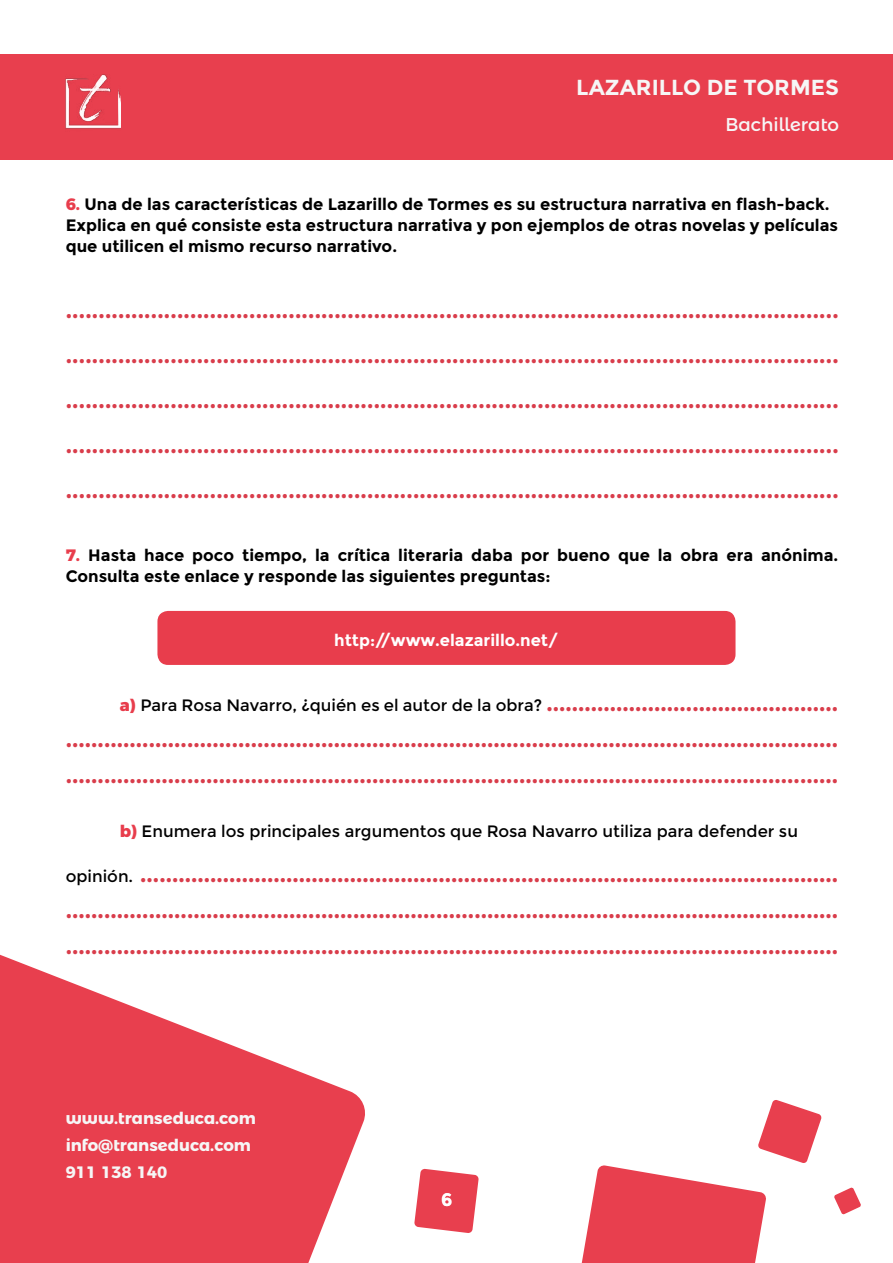
<style>
.page{position:relative;width:893px;height:1263px;background:#fff}
.page>*{position:absolute;margin:0;border:0;box-sizing:border-box;transform-origin:0 0}
.t1{font:600 27px/45px "Montserrat";color:#d93d4b;text-align:justify}
.t2{font:700 21.75px "Montserrat";color:#f6f6f6}
.t3{font:18.45px "Montserrat Alternates";color:#f6f6f6}
.t4{font:700 18px "Montserrat";color:#fff}
.t5{font:700 16.5px/21px "Montserrat";color:#000}
.t6{font:16.5px "Montserrat";color:#000}
.t7{font:700 16.5px/27px "Montserrat Alternates";color:#f6f6f6}
.t8{font:700 16.5px "Montserrat";color:#fff}
.s1{font-weight:800;color:#e83d4c}
.s2{font-weight:800;font-size:16.5px;color:#e83d4c}
.s3{font-weight:400;font-size:16.5px;color:#000}
</style>
<div class="page">
<div style="left:0;top:54px;width:893px;height:105px;background:#e83f4e"></div>
<svg style="left:0;top:954px;width:365px;height:309px;fill:#e83f4e"></svg>
<svg style="left:414px;top:1169px;width:65px;height:64px"></svg>
<svg style="left:581px;top:1100px;width:241px;height:163px"></svg>
<svg style="left:834px;top:1187px;width:27px;height:27px"></svg>
<img style="left:66px;top:74px;width:55px;height:55px">
<div style="left:157px;top:611px;width:578px;height:54px;background:#e83d4c;border-radius:11px"></div>
<p class="t2" style="left:576px;top:75px;width:264px">LAZARILLO DE TORMES</p>
<p class="t3" style="left:725px;top:110px;width:115px">Bachillerato</p>
<p class="t5" style="left:66px;top:194px;width:774px"><span class="s1">6.</span> Una de las características de Lazarillo de Tormes es su estructura narrativa en flash-back.<br>Explica en qué consiste esta estructura narrativa y pon ejemplos de otras novelas y películas que utilicen el mismo recurso narrativo.</p>
<p class="t1" style="left:66px;top:284px;width:774px">...................................................................................................................... ...................................................................................................................... ...................................................................................................................... ...................................................................................................................... ......................................................................................................................</p>
<p class="t5" style="left:66px;top:545px;width:774px"><span class="s1">7.</span> Hasta hace poco tiempo, la crítica literaria daba por bueno que la obra era anónima.<br>Consulta este enlace y responde las siguientes preguntas:</p>
<p class="t8" style="left:334px;top:630px;width:226px">http://www.elazarillo.net/</p>
<p class="t1" style="left:66px;top:681px;width:774px;line-height:36px;text-indent:54px"><span class="s2">a)</span> <span class="s3">Para Rosa Navarro, ¿quién es el autor de la obra?</span> .............................................. ......................................................................................................................... .........................................................................................................................</p>
<p class="t6" style="left:120px;top:822px;width:680px"><span class="s1">b)</span> Enumera los principales argumentos que Rosa Navarro utiliza para defender su</p>
<p class="t1" style="left:66px;top:852px;width:774px;line-height:36px"><span class="s3">opinión.</span> .............................................................................................................. ......................................................................................................................... .........................................................................................................................</p>
<p class="t7" style="left:66px;top:1103px;width:192px">www.transeduca.com info@transeduca.com<br>911 138 140</p>
<p class="t4" style="left:441px;top:1189px;width:13px">6</p>
</div>
